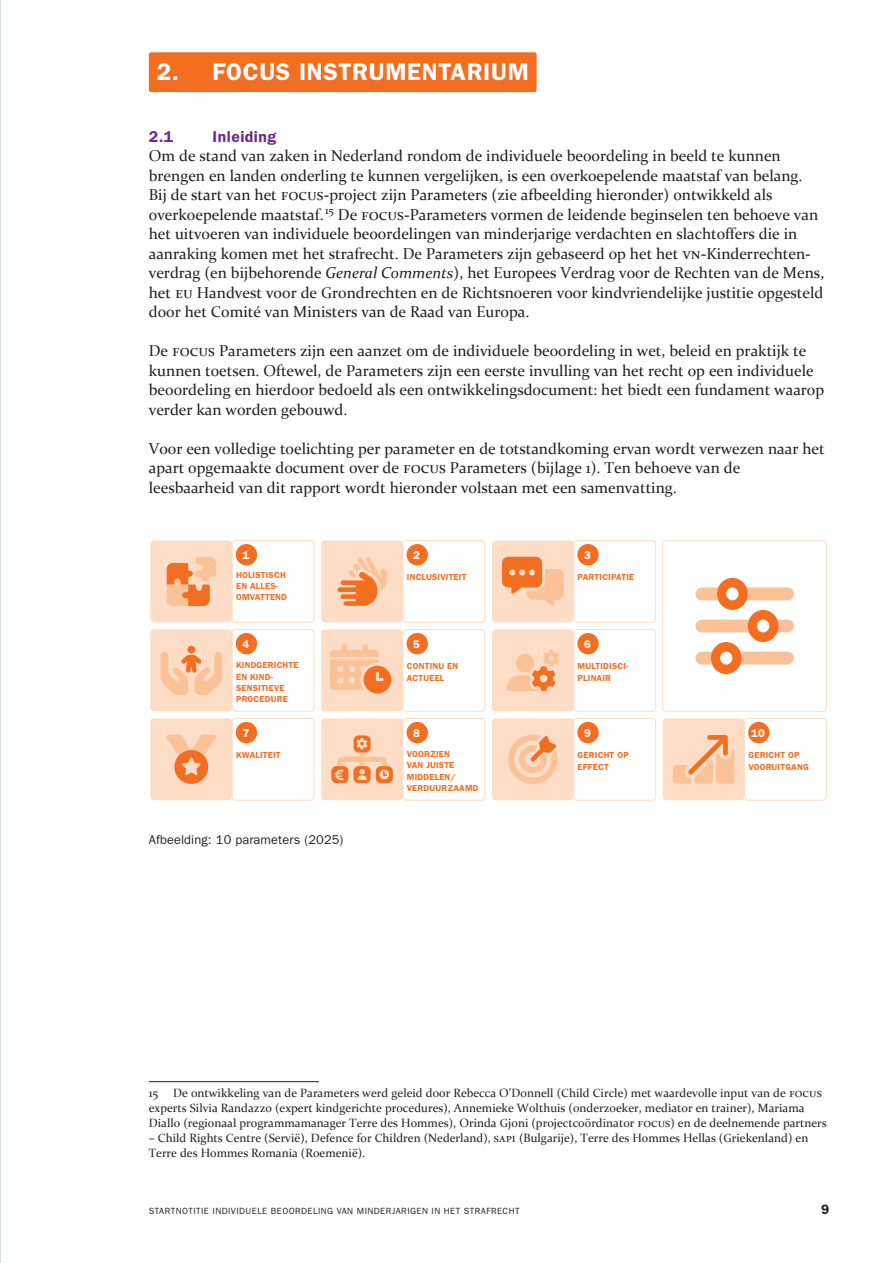
<style>
.page{position:relative;width:893px;height:1263px;background:#fff}
.page>*{position:absolute;margin:0;border:0;box-sizing:border-box;transform-origin:0 0}
.HOOFDSTUK_-_LINKS{font:600 24px "ITC Franklin Gothic Std";letter-spacing:.03em;color:#fff}
.BROODTEKST{font:15.75px/19.5px "Constantia";color:#231f20}
.HOOFDKOPJE_-_MET_NR{font:600 15.75px "ITC Franklin Gothic Std";letter-spacing:.03em;color:#6e2a8e}
.t1{font:600 13.5px "ITC Franklin Gothic Std";color:#231f20}
.COLOFON{font:12.75px "ITC Franklin Gothic Std";letter-spacing:.01em;color:#231f20}
.VOETNOTEN-ALGEMEEN{font:12px/15px "Constantia";letter-spacing:.005em;color:#231f20}
.t2{font:600 11.25px "ITC Franklin Gothic Std";color:#fff}
.t3{font:9px "ITC Franklin Gothic Std";letter-spacing:.05em;color:#231f20}
.t4{font:600 8.85px/11.2px "ITC Franklin Gothic Std";letter-spacing:.02em;color:#f36e21}
.s1{font-style:italic}
</style>
<div class="page">
<div style="left:149px;top:52px;width:388px;height:40px;background:#f36e21;border-radius:2px"></div>
<div style="left:150px;top:540px;width:82px;height:82px;background:#fdddc6;border-radius:4px"></div>
<svg style="left:167px;top:557px;width:49px;height:49px"></svg>
<div style="left:150px;top:629px;width:82px;height:82px;background:#fdddc6;border-radius:4px"></div>
<svg style="left:161px;top:646px;width:61px;height:49px"></svg>
<div style="left:150px;top:718px;width:82px;height:82px;background:#fdddc6;border-radius:4px"></div>
<svg style="left:167px;top:735px;width:49px;height:49px"></svg>
<div style="left:321px;top:540px;width:82px;height:82px;background:#fdddc6;border-radius:4px"></div>
<svg style="left:337px;top:557px;width:50px;height:49px"></svg>
<div style="left:321px;top:629px;width:82px;height:82px;background:#fdddc6;border-radius:4px"></div>
<svg style="left:330px;top:644px;width:61px;height:49px"></svg>
<div style="left:321px;top:718px;width:82px;height:82px;background:#fdddc6;border-radius:4px"></div>
<svg style="left:331px;top:735px;width:62px;height:48px"></svg>
<div style="left:492px;top:540px;width:82px;height:82px;background:#fdddc6;border-radius:4px"></div>
<svg style="left:502px;top:557px;width:62px;height:49px"></svg>
<div style="left:492px;top:629px;width:82px;height:82px;background:#fdddc6;border-radius:4px"></div>
<svg style="left:507px;top:650px;width:52px;height:41px"></svg>
<div style="left:492px;top:718px;width:82px;height:82px;background:#fdddc6;border-radius:4px"></div>
<svg style="left:508px;top:735px;width:49px;height:49px"></svg>
<div style="left:663px;top:718px;width:82px;height:82px;background:#fdddc6;border-radius:4px"></div>
<svg style="left:673px;top:735px;width:61px;height:49px"></svg>
<svg style="left:695px;top:578px;width:99px;height:96px"></svg>
<div style="left:662px;top:540px;width:165px;height:171px;border:1px solid #fdddc6;border-radius:4px"></div>
<div style="left:232px;top:540px;width:82px;height:83px;border:1px solid #fdddc6;border-radius:4px"></div>
<div style="left:236px;top:544px;width:21px;height:21px;background:#f36e21;border-radius:50%"></div>
<div style="left:232px;top:629px;width:82px;height:82px;border:1px solid #fdddc6;border-radius:4px"></div>
<div style="left:236px;top:633px;width:21px;height:21px;background:#f36e21;border-radius:50%"></div>
<div style="left:232px;top:718px;width:82px;height:82px;border:1px solid #fdddc6;border-radius:4px"></div>
<div style="left:236px;top:722px;width:21px;height:21px;background:#f36e21;border-radius:50%"></div>
<div style="left:403px;top:540px;width:82px;height:83px;border:1px solid #fdddc6;border-radius:4px"></div>
<div style="left:407px;top:544px;width:21px;height:21px;background:#f36e21;border-radius:50%"></div>
<div style="left:403px;top:629px;width:82px;height:82px;border:1px solid #fdddc6;border-radius:4px"></div>
<div style="left:407px;top:633px;width:21px;height:21px;background:#f36e21;border-radius:50%"></div>
<div style="left:403px;top:718px;width:82px;height:82px;border:1px solid #fdddc6;border-radius:4px"></div>
<div style="left:407px;top:722px;width:21px;height:21px;background:#f36e21;border-radius:50%"></div>
<div style="left:573px;top:540px;width:83px;height:83px;border:1px solid #fdddc6;border-radius:4px"></div>
<div style="left:577px;top:544px;width:22px;height:21px;background:#f36e21;border-radius:50%"></div>
<div style="left:573px;top:629px;width:83px;height:82px;border:1px solid #fdddc6;border-radius:4px"></div>
<div style="left:577px;top:633px;width:22px;height:21px;background:#f36e21;border-radius:50%"></div>
<div style="left:573px;top:718px;width:83px;height:82px;border:1px solid #fdddc6;border-radius:4px"></div>
<div style="left:577px;top:722px;width:22px;height:21px;background:#f36e21;border-radius:50%"></div>
<div style="left:744px;top:718px;width:83px;height:82px;border:1px solid #fdddc6;border-radius:4px"></div>
<div style="left:748px;top:722px;width:21px;height:21px;background:#f36e21;border-radius:50%"></div>
<hr style="left:149px;top:1081px;width:170px;height:1px;background:#231f20">
<p class="HOOFDSTUK_-_LINKS" style="left:157px;top:58px;width:374px">2. FOCUS INSTRUMENTARIUM</p>
<p class="HOOFDKOPJE_-_MET_NR" style="left:149px;top:127px;width:26px">2.1</p>
<p class="HOOFDKOPJE_-_MET_NR" style="left:213px;top:127px;width:65px">Inleiding</p>
<p class="BROODTEKST" style="left:149px;top:145px;width:677px">Om de stand van zaken in Nederland rondom de individuele beoordeling in beeld te kunnen brengen en landen onderling te kunnen vergelijken, is een overkoepelende maatstaf van belang.<br>Bij de start van het FOCUS-project zijn Parameters (zie afbeelding hieronder) ontwikkeld als overkoepelende maatstaf.<sup>15</sup> De FOCUS-Parameters vormen de leidende beginselen ten behoeve van het uitvoeren van individuele beoordelingen van minderjarige verdachten en slachtoffers die in aanraking komen met het strafrecht. De Parameters zijn gebaseerd op het het VN-Kinderrechten&shy;verdrag (en bijbehorende <span class="s1">General Comments</span>), het Europees Verdrag voor de Rechten van de Mens, het EU Handvest voor de Grondrechten en de Richtsnoeren voor kindvriendelijke justitie opgesteld door het Comité van Ministers van de Raad van Europa.</p>
<p class="BROODTEKST" style="left:149px;top:340px;width:677px">De FOCUS Parameters zijn een aanzet om de individuele beoordeling in wet, beleid en praktijk te kunnen toetsen. Oftewel, de Parameters zijn een eerste invulling van het recht op een individuele beoordeling en hierdoor bedoeld als een ontwikkelingsdocument: het biedt een fundament waarop verder kan worden gebouwd.</p>
<p class="BROODTEKST" style="left:149px;top:438px;width:677px">Voor een volledige toelichting per parameter en de totstandkoming ervan wordt verwezen naar het apart opgemaakte document over de FOCUS Parameters (bijlage 1). Ten behoeve van de leesbaarheid van dit rapport wordt hieronder volstaan met een samenvatting.</p>
<p class="t2" style="left:242px;top:548px;width:8px">1</p>
<p class="t2" style="left:413px;top:548px;width:8px">2</p>
<p class="t2" style="left:584px;top:548px;width:8px">3</p>
<p class="t4" style="left:236px;top:569px;width:52px">HOLISTISCH<br>EN ALLES-<br>OMVATTEND</p>
<p class="t4" style="left:407px;top:571px;width:61px">INCLUSIVITEIT</p>
<p class="t4" style="left:578px;top:571px;width:58px">PARTICIPATIE</p>
<p class="t2" style="left:242px;top:637px;width:8px">4</p>
<p class="t2" style="left:413px;top:637px;width:8px">5</p>
<p class="t2" style="left:584px;top:637px;width:8px">6</p>
<p class="t4" style="left:236px;top:660px;width:64px">KINDGERICHTE<br>EN KIND-<br>SENSITIEVE<br>PROCEDURE</p>
<p class="t4" style="left:407px;top:661px;width:53px">CONTINU EN<br>ACTUEEL</p>
<p class="t4" style="left:578px;top:661px;width:52px">MULTIDISCI-<br>PLINAIR</p>
<p class="t2" style="left:242px;top:726px;width:8px">7</p>
<p class="t2" style="left:413px;top:726px;width:8px">8</p>
<p class="t2" style="left:584px;top:726px;width:8px">9</p>
<p class="t2" style="left:751px;top:726px;width:15px">10</p>
<p class="t4" style="left:236px;top:749px;width:46px">KWALITEIT</p>
<p class="t4" style="left:407px;top:748px;width:73px">VOORZIEN<br>VAN JUISTE<br>MIDDELEN/<br>VERDUURZAAMD</p>
<p class="t4" style="left:578px;top:750px;width:53px">GERICHT OP<br>EFFECT</p>
<p class="t4" style="left:748px;top:750px;width:62px">GERICHT OP<br>VOORUITGANG</p>
<p class="COLOFON" style="left:149px;top:832px;width:196px">Afbeelding: 10 parameters (2025)</p>
<p class="VOETNOTEN-ALGEMEEN" style="left:149px;top:1084px;width:679px">15 De ontwikkeling van de Parameters werd geleid door Rebecca O’Donnell (Child Circle) met waardevolle input van de FOCUS experts Silvia Randazzo (expert kindgerichte procedures), Annemieke Wolthuis (onderzoeker, mediator en trainer), Mariama<br>Diallo (regionaal programmamanager Terre des Hommes), Orinda Gjoni (projectcoördinator FOCUS) en de deelnemende partners</p>
<p class="VOETNOTEN-ALGEMEEN" style="left:149px;top:1129px;width:661px">– Child Rights Centre (Servië), Defence for Children (Nederland), SAPI (Bulgarije), Terre des Hommes Hellas (Griekenland) en<br>Terre des Hommes Romania (Roemenië).</p>
<p class="t3" style="left:149px;top:1206px;width:372px">STARTNOTITIE INDIVIDUELE BEOORDELING VAN MINDERJARIGEN IN HET STRAFRECHT</p>
<p class="t1" style="left:821px;top:1202px;width:10px">9</p>
</div>
